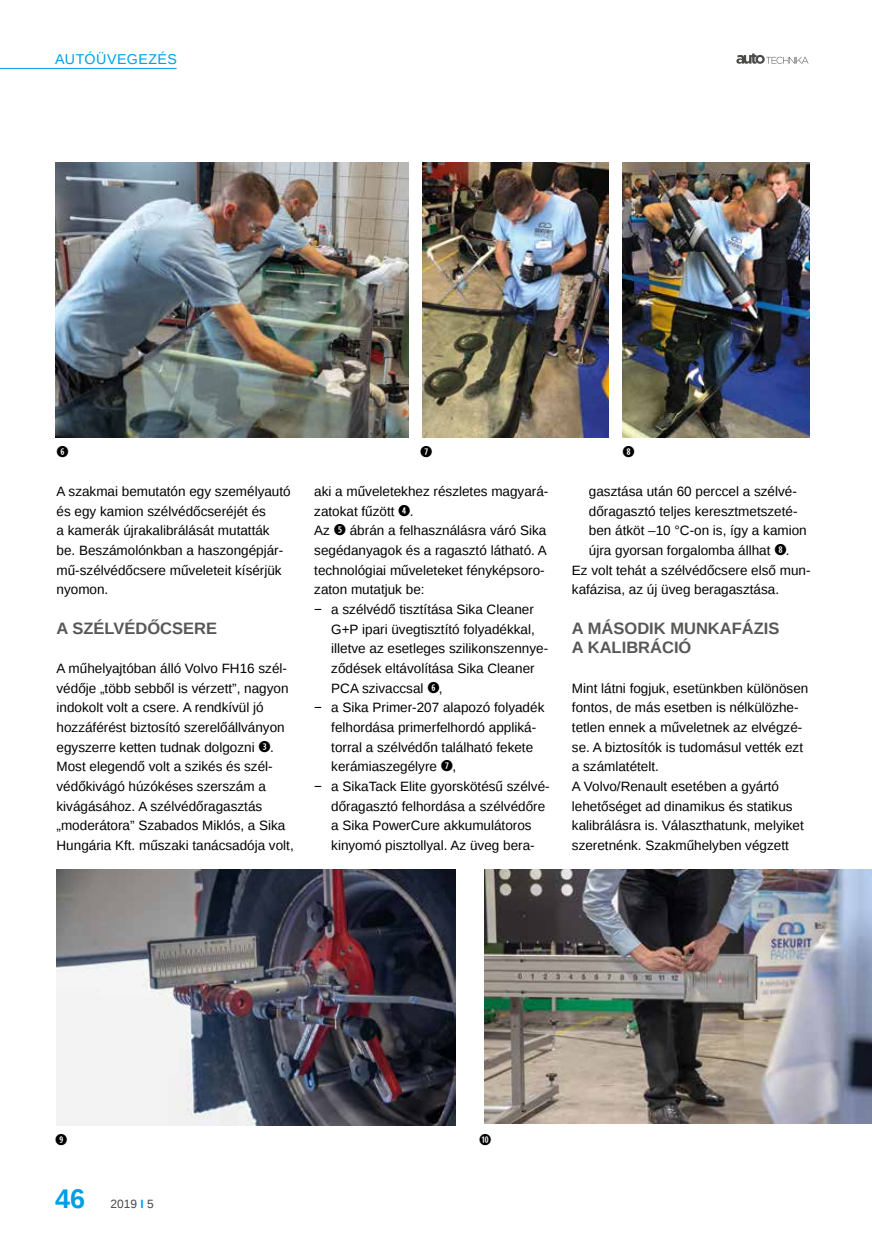
<style>
.page{position:relative;width:872px;height:1246px;background:#fff}
.page>*{position:absolute;margin:0;border:0;box-sizing:border-box;transform-origin:0 0}
.t1{font:700 27px "Liberation Sans";color:#009fe3}
.t2{font:700 16.5px/19.6px "Liberation Sans";color:#575756}
.t3{font:15px "Combi Numerals Ltd";color:#000}
.t4{font:14.25px "Liberation Sans";letter-spacing:.03em;color:#009fe3}
.t5{font:13.5px/19.6px "Liberation Sans";color:#000}
.t6{font:12px "Liberation Sans";color:#4a4a49}
.s1{font-family:"Combi Numerals Ltd";font-size:15px}
.s2{font-weight:700;color:#009fe3}
</style>
<div class="page">
<svg style="left:736px;top:53px;width:72px;height:11px"></svg>
<hr style="left:0;top:68px;width:177px;height:1px;background:#009fe3">
<img style="left:55px;top:162px;width:353px;height:275px">
<img style="left:422px;top:163px;width:187px;height:274px">
<img style="left:622px;top:162px;width:187px;height:275px">
<img style="left:57px;top:869px;width:398px;height:256px">
<img style="left:485px;top:869px;width:387px;height:255px">
<p class="t4" style="left:55px;top:51px;width:123px">AUTÓÜVEGEZÉS</p>
<p class="t3" style="left:57px;top:443px;width:14px">➏</p>
<p class="t3" style="left:420px;top:443px;width:14px">➐</p>
<p class="t3" style="left:622px;top:443px;width:14px">➑</p>
<p class="t5" style="left:57px;top:482px;width:236px">A szakmai bemutatón egy személyautó és egy kamion szélvédőcseréjét és<br>a kamerák újrakalibrálását mutatták be. Beszámolónkban a haszongépjár&shy;mű-szélvédőcsere műveleteit kísérjük nyomon.</p>
<p class="t2" style="left:57px;top:618px;width:162px">A SZÉLVÉDŐCSERE</p>
<p class="t5" style="left:57px;top:659px;width:239px">A műhelyajtóban álló Volvo FH16 szél&shy;védője „több sebből is vérzett”, nagyon indokolt volt a csere. A rendkívül jó hozzáférést biztosító szerelőállványon egyszerre ketten tudnak dolgozni <span class="s1">➌</span>.<br>Most elegendő volt a szikés és szél&shy;védőkivágó húzókéses szerszám a kivágásához. A szélvédőragasztás „moderátora” Szabados Miklós, a Sika Hungária Kft. műszaki tanácsadója volt,</p>
<p class="t5" style="left:314px;top:482px;width:236px">aki a műveletekhez részletes magyará&shy;zatokat fűzött <span class="s1">➍</span>.<br>Az <span class="s1">➎</span> ábrán a felhasználásra váró Sika segédanyagok és a ragasztó látható. A technológiai műveleteket fényképsoro&shy;zaton mutatjuk be:<br>− a szélvédő tisztítása Sika Cleaner</p>
<p class="t5" style="left:331px;top:620px;width:205px">G+P ipari üvegtisztító folyadékkal,</p>
<p class="t5" style="left:331px;top:639px;width:218px">illetve az esetleges szilikonszennye-</p>
<p class="t5" style="left:331px;top:659px;width:205px">ződések eltávolítása Sika Cleaner</p>
<p class="t5" style="left:331px;top:679px;width:113px">PCA szivaccsal <span class="s1">➏</span>,</p>
<p class="t5" style="left:314px;top:698px;width:232px">− a Sika Primer-207 alapozó folyadék</p>
<p class="t5" style="left:331px;top:718px;width:206px">felhordása primerfelhordó appliká-</p>
<p class="t5" style="left:331px;top:738px;width:203px">torral a szélvédőn található fekete</p>
<p class="t5" style="left:331px;top:757px;width:126px">kerámiaszegélyre <span class="s1">➐</span>,</p>
<p class="t5" style="left:314px;top:777px;width:237px">− a SikaTack Elite gyorskötésű szélvé-</p>
<p class="t5" style="left:331px;top:797px;width:215px">dőragasztó felhordása a szélvédőre</p>
<p class="t5" style="left:331px;top:816px;width:202px">a Sika PowerCure akkumulátoros</p>
<p class="t5" style="left:331px;top:836px;width:205px">kinyomó pisztollyal. Az üveg bera-</p>
<p class="t5" style="left:589px;top:482px;width:209px">gasztása után 60 perccel a szélvé-</p>
<p class="t5" style="left:589px;top:502px;width:210px">dőragasztó teljes keresztmetszeté-</p>
<p class="t5" style="left:589px;top:521px;width:219px">ben átköt –10 °C-on is, így a kamion</p>
<p class="t5" style="left:589px;top:541px;width:202px">újra gyorsan forgalomba állhat <span class="s1">➑</span>.</p>
<p class="t5" style="left:572px;top:561px;width:240px">Ez volt tehát a szélvédőcsere első mun-</p>
<p class="t5" style="left:572px;top:580px;width:209px">kafázisa, az új üveg beragasztása.</p>
<p class="t2" style="left:572px;top:618px;width:209px">A MÁSODIK MUNKAFÁZIS<br>A KALIBRÁCIÓ</p>
<p class="t5" style="left:572px;top:679px;width:238px">Mint látni fogjuk, esetünkben különösen fontos, de más esetben is nélkülözhe&shy;tetlen ennek a műveletnek az elvégzé&shy;se. A biztosítók is tudomásul vették ezt a számlatételt.<br>A Volvo/Renault esetében a gyártó lehetőséget ad dinamikus és statikus kalibrálásra is. Választhatunk, melyiket szeretnénk. Szakműhelyben végzett</p>
<p class="t3" style="left:55px;top:1131px;width:14px">➒</p>
<p class="t3" style="left:479px;top:1131px;width:14px">➓</p>
<h1 class="t1" style="left:55px;top:1180px;width:32px">46</h1>
<p class="t6" style="left:110px;top:1197px;width:45px">2019 <span class="s2">I</span> 5</p>
</div>
